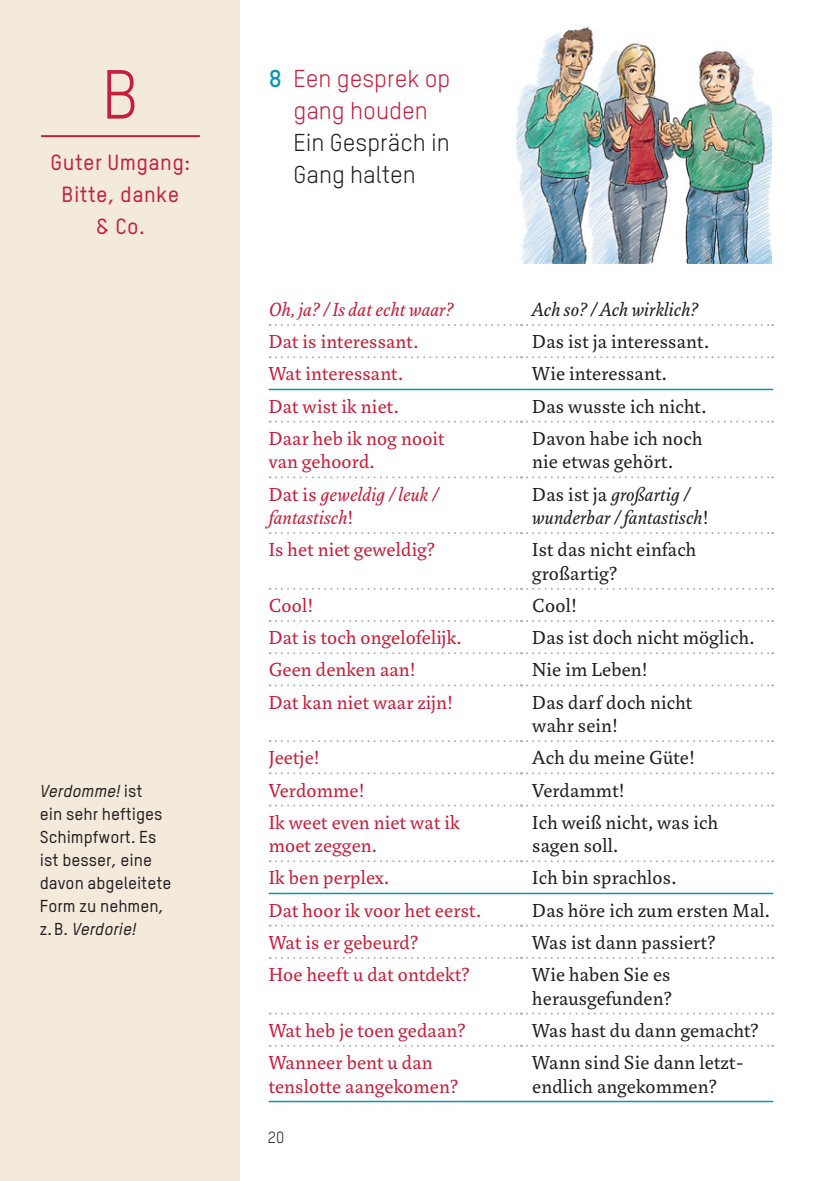
<style>
.page{position:relative;width:840px;height:1181px;background:#fff}
.page>*{position:absolute;margin:0;border:0;box-sizing:border-box;transform-origin:0 0}
.t1{font:68px "TSTARPRO";color:#c51f3b}
.t2{font:24px/32px "TSTARPRO";color:#c51f3b;text-align:center}
.t3{font:24px/32px "TSTARPRO";color:#231f20}
.t4{font:500 21.6px/32px "TSTAR";letter-spacing:.02em;color:#c51f3b;text-align:center}
.t5{font:20.4px/23.4px "Marat Pro";letter-spacing:.01em;color:#231f20}
.t6{font:20.4px/23.4px "Marat Pro";letter-spacing:.01em;color:#c51f3b}
.t7{font:italic 20.4px/23.4px "Marat Pro";letter-spacing:.01em;color:#231f20}
.t8{font:italic 20.4px/23.4px "Marat Pro";letter-spacing:.01em;color:#c51f3b}
.t9{font:500 17px/23px "TSTAR";color:#231f20}
.t10{font:italic 500 17px "TSTARPRO";color:#231f20}
.t11{font:16px "TSTARPRO";color:#231f20}
.s1{font-family:"TSTAR";font-style:normal}
.s2{font-family:"TSTAR";font-weight:700;color:#0b95b7}
.s3{font-style:normal}
</style>
<div class="page">
<div style="left:0;top:0;width:239px;height:1180px;background:#f3eadc"></div>
<hr style="left:41px;top:135px;width:159px;height:2px;background:#c51f3b">
<svg style="left:269px;top:476px;width:504px;height:2px"></svg>
<svg style="left:269px;top:532px;width:504px;height:2px"></svg>
<hr style="left:268px;top:388px;width:253px;height:2px;background:#0b95b7">
<svg style="left:269px;top:356px;width:504px;height:2px"></svg>
<svg style="left:269px;top:587px;width:504px;height:2px"></svg>
<hr style="left:521px;top:388px;width:252px;height:2px;background:#0b95b7">
<svg style="left:269px;top:324px;width:504px;height:2px"></svg>
<svg style="left:269px;top:620px;width:504px;height:2px"></svg>
<svg style="left:269px;top:652px;width:504px;height:2px"></svg>
<svg style="left:269px;top:420px;width:504px;height:2px"></svg>
<svg style="left:269px;top:684px;width:504px;height:2px"></svg>
<svg style="left:269px;top:740px;width:504px;height:2px"></svg>
<svg style="left:269px;top:772px;width:504px;height:2px"></svg>
<hr style="left:268px;top:892px;width:253px;height:2px;background:#0b95b7">
<hr style="left:521px;top:892px;width:252px;height:2px;background:#0b95b7">
<svg style="left:269px;top:956px;width:504px;height:2px"></svg>
<hr style="left:268px;top:1100px;width:505px;height:1px;background:#0b95b7">
<svg style="left:269px;top:1044px;width:504px;height:2px"></svg>
<svg style="left:269px;top:804px;width:504px;height:2px"></svg>
<svg style="left:269px;top:860px;width:504px;height:2px"></svg>
<svg style="left:269px;top:924px;width:504px;height:2px"></svg>
<svg style="left:269px;top:1012px;width:504px;height:2px"></svg>
<img style="left:516px;top:27px;width:255px;height:236px">
<h1 class="t1" style="left:102px;top:70px;width:39px">B</h1>
<p class="t4" style="left:51px;top:148px;width:141px">Guter Umgang:<br>Bitte, danke<br>&amp; Co.</p>
<p class="t10" style="left:40px;top:784px;width:104px">Verdomme! <span class="s1">ist</span></p>
<p class="t9" style="left:40px;top:804px;width:133px">ein sehr heftiges<br>Schimpf wort. Es ist besser, eine davon abgeleitete<br>Form zu nehmen,</p>
<p class="t10" style="left:40px;top:922px;width:98px"><span class="s1">z. B.</span> Verdorie!</p>
<p class="t2" style="left:269px;top:65px;width:183px"><span class="s2">8</span> Een gesprek op gang houden</p>
<p class="t3" style="left:293px;top:129px;width:158px">Ein Gespräch in<br>Gang halten</p>
<p class="t8" style="left:268px;top:300px;width:186px">Oh, ja? / Is dat echt waar?</p>
<p class="t7" style="left:532px;top:300px;width:167px">Ach so? / Ach wirklich?</p>
<p class="t6" style="left:268px;top:331px;width:151px">Dat is interessant.</p>
<p class="t5" style="left:532px;top:331px;width:178px">Das ist ja interessant.</p>
<p class="t6" style="left:268px;top:364px;width:136px">Wat interessant.</p>
<p class="t5" style="left:532px;top:364px;width:136px">Wie interessant.</p>
<p class="t6" style="left:268px;top:396px;width:132px">Dat wist ik niet.</p>
<p class="t5" style="left:532px;top:396px;width:176px">Das wusste ich nicht.</p>
<p class="t6" style="left:268px;top:428px;width:177px">Daar heb ik nog nooit van gehoord.</p>
<p class="t5" style="left:532px;top:428px;width:171px">Davon habe ich noch nie etwas gehört.</p>
<p class="t8" style="left:268px;top:484px;width:171px"><span class="s3">Dat is</span> geweldig / leuk / fantastisch<span class="s3">!</span></p>
<p class="t7" style="left:532px;top:484px;width:178px"><span class="s3">Das ist ja</span> großartig / wunderbar / fantastisch<span class="s3">!</span></p>
<p class="t6" style="left:268px;top:539px;width:168px">Is het niet geweldig?</p>
<p class="t5" style="left:532px;top:539px;width:165px">Ist das nicht einfach großartig?</p>
<p class="t6" style="left:268px;top:595px;width:46px">Cool!</p>
<p class="t5" style="left:532px;top:595px;width:46px">Cool!</p>
<p class="t6" style="left:268px;top:627px;width:194px">Dat is toch ongelofelijk.</p>
<p class="t5" style="left:532px;top:627px;width:224px">Das ist doch nicht möglich.</p>
<p class="t6" style="left:268px;top:659px;width:149px">Geen denken aan!</p>
<p class="t5" style="left:532px;top:659px;width:117px">Nie im Leben!</p>
<p class="t6" style="left:268px;top:692px;width:186px">Dat kan niet waar zijn!</p>
<p class="t5" style="left:532px;top:692px;width:161px">Das darf doch nicht wahr sein!</p>
<p class="t6" style="left:268px;top:747px;width:53px">Jeetje!</p>
<p class="t5" style="left:532px;top:747px;width:164px">Ach du meine Güte!</p>
<p class="t6" style="left:268px;top:779px;width:97px">Verdomme!</p>
<p class="t5" style="left:532px;top:779px;width:94px">Verdammt!</p>
<p class="t6" style="left:268px;top:812px;width:192px">Ik weet even niet wat ik moet zeggen.</p>
<p class="t5" style="left:532px;top:812px;width:187px">Ich weiß nicht, was ich sagen soll.</p>
<p class="t6" style="left:268px;top:867px;width:122px">Ik ben perplex.</p>
<p class="t5" style="left:532px;top:867px;width:146px">Ich bin sprachlos.</p>
<p class="t6" style="left:268px;top:899px;width:214px">Dat hoor ik voor het eerst.</p>
<p class="t5" style="left:532px;top:899px;width:239px">Das höre ich zum ersten Mal.</p>
<p class="t6" style="left:268px;top:932px;width:151px">Wat is er gebeurd?</p>
<p class="t5" style="left:532px;top:932px;width:185px">Was ist dann passiert?</p>
<p class="t6" style="left:268px;top:964px;width:203px">Hoe heeft u dat ontdekt?</p>
<p class="t5" style="left:532px;top:964px;width:141px">Wie haben Sie es herausgefunden?</p>
<p class="t6" style="left:268px;top:1020px;width:199px">Wat heb je toen gedaan?</p>
<p class="t5" style="left:532px;top:1020px;width:228px">Was hast du dann gemacht?</p>
<p class="t6" style="left:268px;top:1052px;width:191px">Wanneer bent u dan tenslotte aangekomen?</p>
<p class="t5" style="left:532px;top:1052px;width:213px">Wann sind Sie dann letzt&shy;endlich angekommen?</p>
<p class="t11" style="left:268px;top:1131px;width:18px">20</p>
</div>
